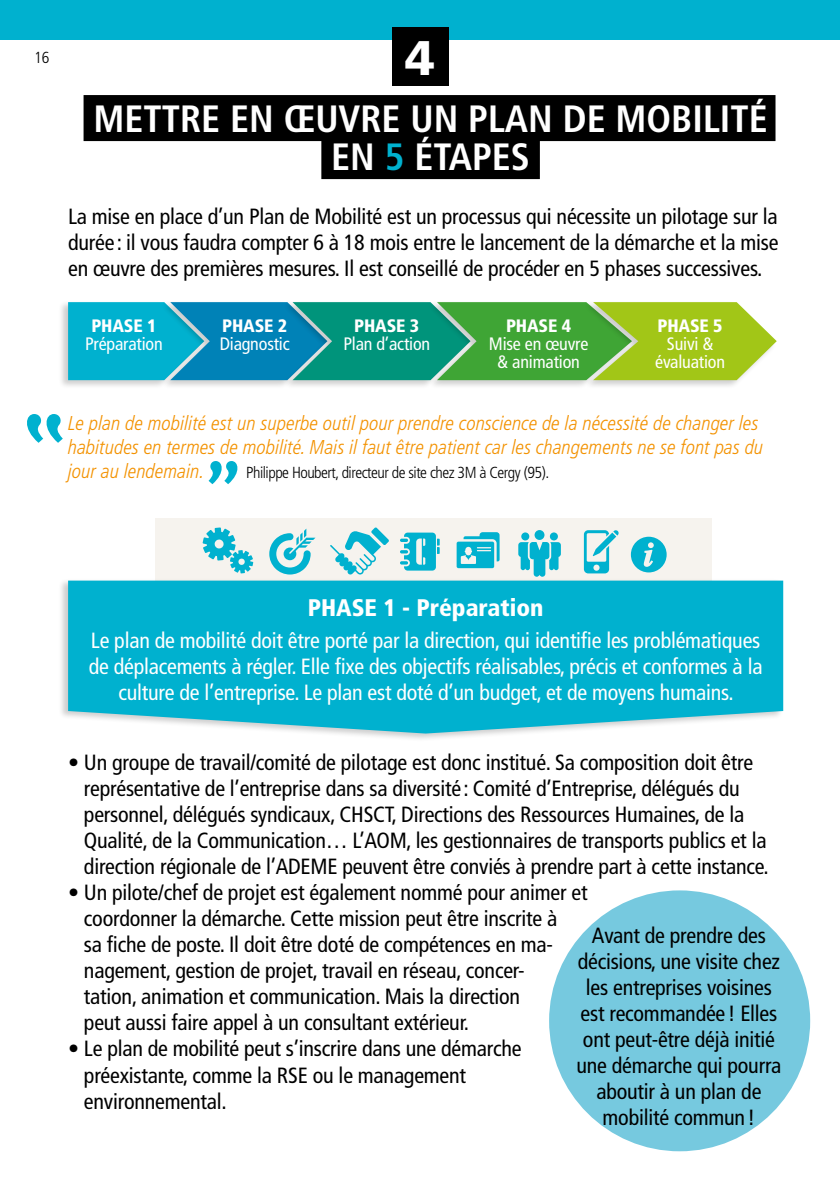
<style>
.page{position:relative;width:840px;height:1191px;background:#fff}
.page>*{position:absolute;margin:0;border:0;box-sizing:border-box;transform-origin:0 0}
.t1{font:900 48.6px "Frutiger";color:#fff}
.t2{font:700 condensed 38px/38px "Frutiger";color:#fff;text-align:center}
.t3{font:900 condensed 24px "Frutiger";color:#fff}
.t4{font:condensed 22px/26px "Frutiger";letter-spacing:-.01em;color:#000}
.t5{font:condensed 22px/26px "Frutiger";letter-spacing:-.01em;color:#fff;text-align:center}
.t6{font:italic 300 condensed 20px/24px "Frutiger LT Pro";color:#f39200}
.t7{font:condensed 18px/18px "Frutiger";letter-spacing:-.01em;color:#fff;text-align:center}
.t8{font:900 condensed 18px "Frutiger";letter-spacing:-.01em;color:#fff}
.t9{font:300 condensed 16px "Frutiger";letter-spacing:-.03em;color:#000}
.s1{color:#00b1cf}
</style>
<div class="page">
<div style="left:0;top:0;width:839px;height:40px;background:#00b1cf"></div>
<div style="left:83px;top:95px;width:692px;height:46px;background:#000"></div>
<div style="left:321px;top:133px;width:218px;height:46px;background:#000"></div>
<div style="left:155px;top:518px;width:556px;height:62px;background:#f6f3ee"></div>
<div style="left:58px;top:578px;width:725px;height:163px;background:#000;opacity:.2"></div>
<svg style="left:68px;top:580px;width:714px;height:153px;background:#11b5d1"></svg>
<div style="left:58px;top:300px;width:146px;height:89px;background:#000;opacity:.2"></div>
<div style="left:160px;top:300px;width:167px;height:89px;background:#000;opacity:.2"></div>
<div style="left:282px;top:300px;width:188px;height:89px;background:#000;opacity:.2"></div>
<div style="left:427px;top:300px;width:205px;height:89px;background:#000;opacity:.2"></div>
<div style="left:582px;top:300px;width:194px;height:89px;background:#000;opacity:.2"></div>
<svg style="left:68px;top:302px;width:708px;height:78px;background:#3ca876"></svg>
<svg style="left:202px;top:527px;width:51px;height:46px"></svg>
<svg style="left:330px;top:527px;width:59px;height:48px"></svg>
<svg style="left:269px;top:528px;width:46px;height:46px"></svg>
<svg style="left:400px;top:532px;width:39px;height:38px"></svg>
<svg style="left:456px;top:532px;width:43px;height:36px"></svg>
<svg style="left:518px;top:530px;width:42px;height:47px"></svg>
<svg style="left:583px;top:530px;width:35px;height:43px"></svg>
<div style="left:549px;top:890px;width:260px;height:261px;background:#76c9df;border-radius:50%"></div>
<svg style="left:630px;top:537px;width:36px;height:35px"></svg>
<div style="left:392px;top:27px;width:55px;height:59px;background:#000"></div>
<svg style="left:208px;top:461px;width:30px;height:23px"></svg>
<svg style="left:27px;top:414px;width:36px;height:29px"></svg>
<p class="t9" style="left:34px;top:49px;width:17px">16</p>
<h1 class="t1" style="left:405px;top:29px;width:31px">4</h1>
<h2 class="t2" style="left:93px;top:100px;width:675px">METTRE EN ŒUVRE UN PLAN DE MOBILITÉ<br>EN <span class="s1">5</span> ÉTAPES</h2>
<p class="t4" style="left:68px;top:204px;width:711px;text-align:justify">La mise en place d’un Plan de Mobilité est un processus qui nécessite un pilotage sur la durée: il vous faudra compter 6 à 18 mois entre le lancement de la démarche et la mise en œuvre des premières mesures. Il est conseillé de procéder en 5 phases successives.</p>
<p class="t8" style="left:91px;top:314px;width:66px">PHASE 1</p>
<p class="t7" style="left:85px;top:334px;width:79px">Préparation</p>
<p class="t8" style="left:222px;top:314px;width:66px">PHASE 2</p>
<p class="t7" style="left:219px;top:334px;width:72px">Diagnostic</p>
<p class="t8" style="left:354px;top:314px;width:66px">PHASE 3</p>
<p class="t7" style="left:343px;top:334px;width:88px">Plan d’action</p>
<p class="t8" style="left:506px;top:314px;width:66px">PHASE 4</p>
<p class="t7" style="left:488px;top:334px;width:101px">Mise en œuvre &amp; animation</p>
<p class="t8" style="left:657px;top:314px;width:66px">PHASE 5</p>
<p class="t7" style="left:655px;top:334px;width:71px">Suivi &amp; évaluation</p>
<p class="t6" style="left:68px;top:411px;width:696px">Le plan de mobilité est un superbe outil pour prendre conscience de la nécessité de changer les habitudes en termes de mobilité. Mais il faut être patient car les changements ne se font pas du jour au lendemain.</p>
<p class="t9" style="left:246px;top:463px;width:304px">Philippe Houbert, directeur de site chez 3M à Cergy (95).</p>
<p class="t3" style="left:307px;top:593px;width:237px">PHASE 1 - Préparation</p>
<p class="t5" style="left:89px;top:627px;width:674px">Le plan de mobilité doit être porté par la direction, qui identifie les problématiques de déplacements à régler. Elle fixe des objectifs réalisables, précis et conformes à la culture de l’entreprise. Le plan est doté d’un budget, et de moyens humains.</p>
<p class="t4" style="left:84px;top:750px;width:686px;text-indent:-16px">• Un groupe de travail/comité de pilotage est donc institué. Sa composition doit être représentative de l’entreprise dans sa diversité: Comité d’Entreprise, délégués du personnel, délégués syndicaux, CHSCT, Directions des Ressources Humaines, de la Qualité, de la Communication… L’AOM, les gestionnaires de transports publics et la direction régionale de l’ADEME peuvent être conviés à prendre part à cette instance.</p>
<p class="t4" style="left:84px;top:880px;width:505px;text-indent:-16px">• Un pilote/chef de projet est également nommé pour animer et coordonner la démarche. Cette mission peut être inscrite à<br>sa fiche de poste. Il doit être doté de compétences en ma&shy;nagement, gestion de projet, travail en réseau, concer-<br>tation, animation et communication. Mais la direction<br>peut aussi faire appel à un consultant extérieur.</p>
<p class="t4" style="left:84px;top:1036px;width:439px;text-indent:-16px">• Le plan de mobilité peut s’inscrire dans une démarche préexistante, comme la RSE ou le management environnemental.</p>
<p class="t4" style="left:576px;top:922px;width:206px;text-align:center">Avant de prendre des décisions, une visite chez les entreprises voisines est recommandée! Elles ont peut-être déjà initié une démarche qui pourra aboutir à un plan de mobilité commun!</p>
</div>
